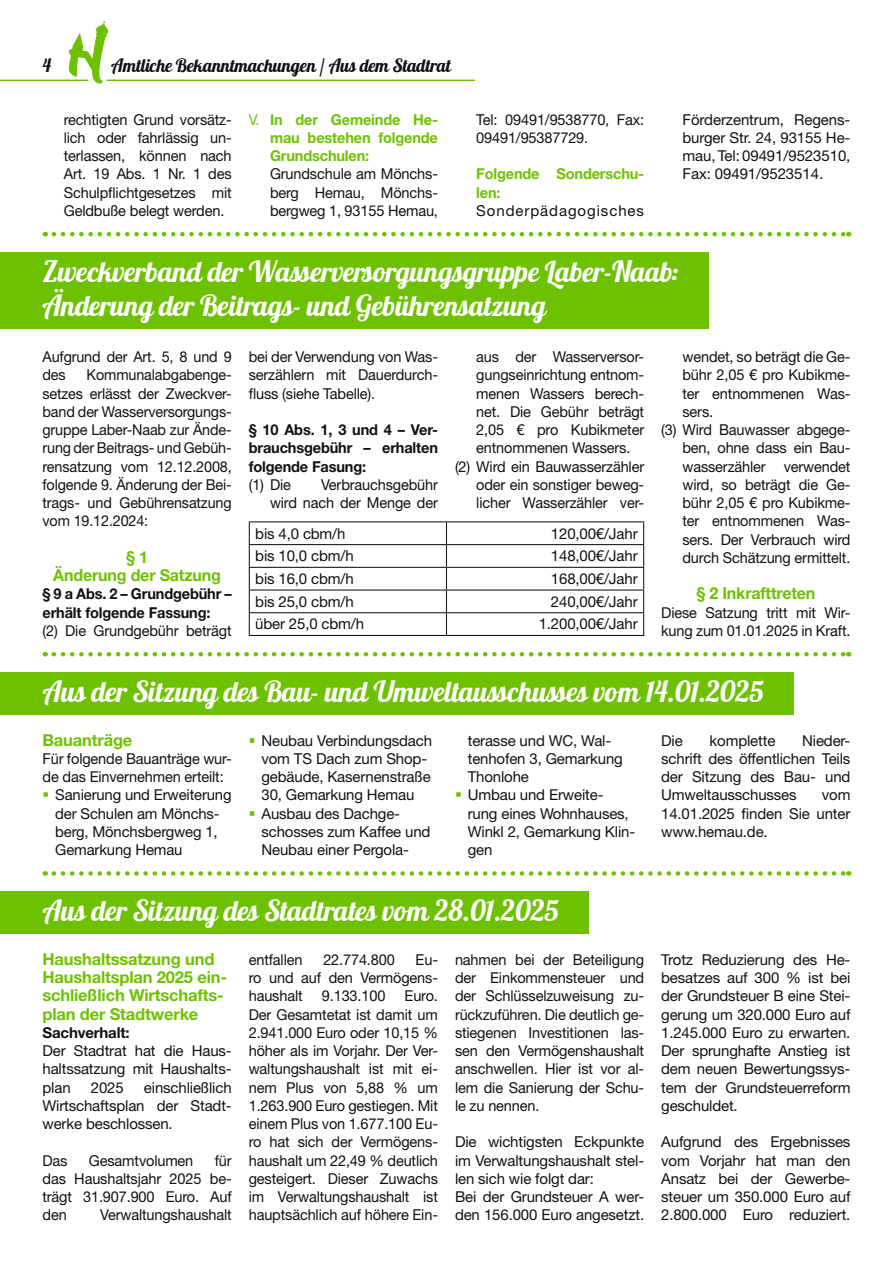
<style>
.page{position:relative;width:893px;height:1263px;background:#fff}
.page>*{position:absolute;margin:0;border:0;box-sizing:border-box;transform-origin:0 0}
.Überschrift1{font:28.5px/34.2px "Galada";letter-spacing:-.01em;color:#fff}
.Überschrift1-2{font:18px "Galada";letter-spacing:-.01em;color:#11110f}
.Überschrift_klein{font:700 16.5px/18.3px "Helvetica Neue LT Std";letter-spacing:-.01em;color:#6ec100}
.Fliesstext{font:15px/18.3px "Helvetica Neue LT Std";letter-spacing:-.01em;color:#11110f;text-align:justify}
.Fliesstext-2{font:15px/18.3px "Helvetica Neue LT Std";letter-spacing:-.01em;color:#11110f;scale:.96 1}
.Tabelle{font:15px "Helvetica Neue LT Std";letter-spacing:-.01em;color:#11110f}
.Fliesstext-3{font:700 15px/18.3px "Helvetica Neue LT Std";letter-spacing:-.01em;color:#11110f}
.Fliesstext-4{font:700 15px/18.3px "Helvetica Neue LT Std";letter-spacing:-.01em;color:#6ec100;text-align:justify}
.Fliesstext-5{font:15px "Helvetica Neue LT Std";letter-spacing:.06em;color:#11110f}
.s1{font-weight:400}
</style>
<div class="page">
<hr style="left:0;top:80px;width:88px;height:1px;background:#6ec100">
<svg style="left:69px;top:21px;width:40px;height:63px"></svg>
<hr style="left:107px;top:80px;width:367px;height:1px;background:#6ec100">
<hr style="left:249px;top:521px;width:197px;height:1px;background:#11110f">
<hr style="left:446px;top:521px;width:198px;height:1px;background:#11110f">
<hr style="left:249px;top:544px;width:197px;height:1px;background:#11110f">
<hr style="left:446px;top:544px;width:198px;height:1px;background:#11110f">
<hr style="left:249px;top:567px;width:197px;height:1px;background:#11110f">
<hr style="left:446px;top:567px;width:198px;height:1px;background:#11110f">
<hr style="left:249px;top:589px;width:197px;height:1px;background:#11110f">
<hr style="left:446px;top:589px;width:198px;height:1px;background:#11110f">
<hr style="left:249px;top:612px;width:197px;height:1px;background:#11110f">
<svg style="left:249px;top:522px;width:1px;height:113px"></svg>
<hr style="left:446px;top:612px;width:198px;height:1px;background:#11110f">
<svg style="left:446px;top:522px;width:1px;height:113px"></svg>
<svg style="left:643px;top:522px;width:1px;height:113px"></svg>
<hr style="left:249px;top:635px;width:197px;height:1px;background:#11110f">
<hr style="left:446px;top:635px;width:198px;height:1px;background:#11110f">
<div style="left:0;top:252px;width:708px;height:77px;background:#6ec100"></div>
<svg style="left:54px;top:232px;width:795px;height:4px"></svg>
<svg style="left:54px;top:652px;width:795px;height:4px"></svg>
<svg style="left:54px;top:871px;width:795px;height:5px"></svg>
<div style="left:0;top:672px;width:793px;height:43px;background:#6ec100"></div>
<div style="left:0;top:892px;width:588px;height:42px;background:#6ec100"></div>
<p class="Überschrift1-2" style="left:43px;top:55px;width:10px">4</p>
<p class="Überschrift1-2" style="left:111px;top:55px;width:341px">Amtliche Bekanntmachungen / Aus dem Stadtrat</p>
<p class="Fliesstext" style="left:64px;top:110px;width:169px">rechtigten Grund vorsätz&shy;lich oder fahrlässig un&shy;terlassen, können nach Art. 19 Abs. 1 Nr. 1 des Schulpflichtgesetzes mit Geldbuße belegt werden.</p>
<p class="Fliesstext-4" style="left:270px;top:110px;width:169px;text-indent:-21px"><span class="s1">V.</span> In der Gemeinde He&shy;mau bestehen folgende Grundschulen:</p>
<p class="Fliesstext" style="left:270px;top:165px;width:169px">Grundschule am Mönchs&shy;berg Hemau, Mönchs&shy;bergweg 1, 93155 Hemau,</p>
<p class="Fliesstext" style="left:476px;top:110px;width:169px">Tel: 09491/9538770, Fax:<br>09491/95387729.</p>
<p class="Fliesstext-4" style="left:476px;top:165px;width:169px">Folgende Sonderschu&shy;len:</p>
<p class="Fliesstext-5" style="left:476px;top:202px;width:169px">Sonderpädagogisches</p>
<p class="Fliesstext" style="left:682px;top:110px;width:169px">Förderzentrum, Regens&shy;burger Str. 24, 93155 He&shy;mau, Tel: 09491/9523510, Fax: 09491/9523514.</p>
<p class="Überschrift1" style="left:43px;top:255px;width:637px">Zweckverband der Wasserversorgungsgruppe Laber-Naab:<br>Änderung der Beitrags- und Gebührensatzung</p>
<p class="Fliesstext-2" style="left:43px;top:347px;width:199px">Aufgrund der Art. 5, 8 und 9 des</p>
<p class="Fliesstext-2" style="left:43px;top:366px;width:199px;text-align:justify;text-indent:44px">Kommunalabgabenge&shy;setzes erlässt der Zweckver&shy;band der Wasserversorgungs&shy;gruppe Laber-Naab zur Ände&shy;rung der Beitrags- und Gebüh&shy;rensatzung vom 12.12.2008, folgende 9. Änderung der Bei&shy;trags- und Gebührensatzung vom 19.12.2024:</p>
<p class="Überschrift_klein" style="left:126px;top:547px;width:23px">§ 1</p>
<p class="Überschrift_klein" style="left:53px;top:566px;width:169px">Änderung der Satzung</p>
<p class="Fliesstext-3" style="left:43px;top:585px;width:191px">§ 9 a Abs. 2 – Grundgebühr – erhält folgende Fassung:</p>
<p class="Fliesstext" style="left:43px;top:621px;width:191px">(2) Die Grundgebühr beträgt</p>
<p class="Fliesstext" style="left:249px;top:347px;width:191px">bei der Verwendung von Was&shy;serzählern mit Dauerdurch&shy;fluss (siehe Tabelle).</p>
<p class="Fliesstext-3" style="left:249px;top:420px;width:191px;text-align:justify">§ 10 Abs. 1, 3 und 4 – Ver&shy;brauchsgebühr – erhalten folgende Fasung:</p>
<p class="Fliesstext" style="left:249px;top:475px;width:44px">(1) Die</p>
<p class="Fliesstext" style="left:476px;top:347px;width:169px">aus der Wasserversor&shy;gungseinrichtung entnom&shy;menen Wassers berech&shy;net. Die Gebühr beträgt 2,05 € pro Kubikmeter entnommenen Wassers.</p>
<p class="Fliesstext" style="left:476px;top:457px;width:169px;text-indent:-21px">(2) Wird ein Bauwasserzähler oder ein sonstiger beweg&shy;licher Wasserzähler ver-</p>
<p class="Fliesstext" style="left:270px;top:475px;width:169px;text-align:right">Verbrauchsgebühr<br>wird nach der Menge der</p>
<p class="Tabelle" style="left:255px;top:524px;width:92px">bis 4,0 cbm/h</p>
<p class="Tabelle" style="left:551px;top:524px;width:88px">120,00€/Jahr</p>
<p class="Tabelle" style="left:255px;top:547px;width:100px">bis 10,0 cbm/h</p>
<p class="Tabelle" style="left:551px;top:547px;width:88px">148,00€/Jahr</p>
<p class="Tabelle" style="left:255px;top:570px;width:100px">bis 16,0 cbm/h</p>
<p class="Tabelle" style="left:551px;top:570px;width:88px">168,00€/Jahr</p>
<p class="Tabelle" style="left:255px;top:592px;width:100px">bis 25,0 cbm/h</p>
<p class="Tabelle" style="left:551px;top:592px;width:88px">240,00€/Jahr</p>
<p class="Tabelle" style="left:255px;top:615px;width:110px">über 25,0 cbm/h</p>
<p class="Tabelle" style="left:539px;top:615px;width:100px">1.200,00€/Jahr</p>
<p class="Fliesstext" style="left:682px;top:347px;width:169px">wendet, so beträgt die Ge&shy;bühr 2,05 € pro Kubikme&shy;ter entnommenen Was&shy;sers.</p>
<p class="Fliesstext" style="left:682px;top:420px;width:169px;text-indent:-21px">(3) Wird Bauwasser abgege&shy;ben, ohne dass ein Bau&shy;wasserzähler verwendet wird, so beträgt die Ge&shy;bühr 2,05 € pro Kubikme&shy;ter entnommenen Was&shy;sers. Der Verbrauch wird durch Schätzung ermittelt.</p>
<p class="Überschrift_klein" style="left:696px;top:584px;width:120px">§ 2 Inkrafttreten</p>
<p class="Fliesstext" style="left:661px;top:603px;width:191px">Diese Satzung tritt mit Wir&shy;kung zum 01.01.2025 in Kraft.</p>
<p class="Überschrift1" style="left:43px;top:675px;width:723px">Aus der Sitzung des Bau- und Umweltausschusses vom 14.01.2025</p>
<p class="Überschrift_klein" style="left:43px;top:730px;width:91px">Bauanträge</p>
<p class="Fliesstext" style="left:43px;top:749px;width:191px">Für folgende Bauanträge wur&shy;de das Einvernehmen erteilt:</p>
<p class="Fliesstext" style="left:55px;top:786px;width:178px;text-align:left">Sanierung und Erweiterung der Schulen am Mönchs&shy;berg, Mönchsbergweg 1,<br>Gemarkung Hemau</p>
<p class="Fliesstext" style="left:261px;top:731px;width:172px;text-align:left">Neubau Verbindungsdach vom TS Dach zum Shop&shy;gebäude, Kasernenstraße<br>30, Gemarkung Hemau</p>
<p class="Fliesstext" style="left:261px;top:804px;width:170px;text-align:left">Ausbau des Dachge&shy;schosses zum Kaffee und<br>Neubau einer Pergola-</p>
<p class="Fliesstext" style="left:468px;top:731px;width:157px;text-align:left">terasse und WC, Wal&shy;tenhofen 3, Gemarkung<br>Thonlohe</p>
<p class="Fliesstext" style="left:468px;top:786px;width:169px;text-align:left">Umbau und Erweite&shy;rung eines Wohnhauses,<br>Winkl 2, Gemarkung Klin&shy;gen</p>
<p class="Überschrift1" style="left:43px;top:894px;width:518px">Aus der Sitzung des Stadtrates vom 28.01.2025</p>
<p class="Überschrift_klein" style="left:43px;top:949px;width:186px">Haushaltssatzung und<br>Haushaltsplan 2025 ein&shy;schließlich Wirtschafts&shy;plan der Stadtwerke</p>
<p class="Fliesstext-3" style="left:43px;top:1023px;width:89px">Sachverhalt:</p>
<p class="Fliesstext" style="left:43px;top:1041px;width:191px">Der Stadtrat hat die Haus&shy;haltssatzung mit Haushalts&shy;plan</p>
<p class="Fliesstext" style="left:43px;top:1078px;width:191px;text-indent:101px">einschließlich Wirtschaftsplan der Stadt&shy;werke beschlossen.</p>
<p class="Fliesstext" style="left:43px;top:1151px;width:27px">Das</p>
<p class="Fliesstext" style="left:89px;top:1151px;width:106px">Gesamtvolumen</p>
<p class="Fliesstext" style="left:91px;top:1078px;width:34px">2025</p>
<p class="Fliesstext" style="left:43px;top:1151px;width:191px;text-indent:172px">für das Haushaltsjahr 2025 be&shy;trägt 31.907.900 Euro. Auf den</p>
<p class="Fliesstext" style="left:100px;top:1206px;width:133px">Verwaltungshaushalt</p>
<p class="Fliesstext" style="left:249px;top:950px;width:55px">entfallen</p>
<p class="Fliesstext" style="left:323px;top:950px;width:73px">22.774.800</p>
<p class="Fliesstext" style="left:249px;top:950px;width:191px;text-indent:167px">Eu&shy;ro und auf den Vermögens&shy;haushalt</p>
<p class="Fliesstext" style="left:249px;top:986px;width:191px;text-indent:156px">Euro.<br>Der Gesamtetat ist damit um 2.941.000 Euro oder 10,15 % höher als im Vorjahr. Der Ver&shy;waltungshaushalt ist mit ei&shy;nem Plus von 5,88 % um 1.263.900 Euro gestiegen. Mit einem Plus von 1.677.100 Eu&shy;ro hat sich der Vermögens&shy;haushalt um 22,49 % deutlich gesteigert. Dieser Zuwachs im Verwaltungshaushalt ist hauptsächlich auf höhere Ein-</p>
<p class="Fliesstext" style="left:322px;top:986px;width:65px">9.133.100</p>
<p class="Fliesstext" style="left:455px;top:950px;width:191px">nahmen bei der Beteiligung der Einkommensteuer und der Schlüsselzuweisung zu&shy;rückzuführen. Die deutlich ge&shy;stiegenen Investitionen las&shy;sen den Vermögenshaushalt anschwellen. Hier ist vor al&shy;lem die Sanierung der Schu&shy;le zu nennen.</p>
<p class="Fliesstext" style="left:455px;top:1133px;width:191px">Die wichtigsten Eckpunkte im Verwaltungshaushalt stel&shy;len sich wie folgt dar:</p>
<p class="Fliesstext" style="left:455px;top:1187px;width:191px">Bei der Grundsteuer A wer&shy;den 156.000 Euro angesetzt.</p>
<p class="Fliesstext" style="left:661px;top:731px;width:191px;text-indent:141px">Nieder&shy;schrift des öffentlichen Teils der Sitzung des Bau- und Umweltausschusses</p>
<p class="Fliesstext" style="left:661px;top:731px;width:23px">Die</p>
<p class="Fliesstext" style="left:710px;top:731px;width:67px">komplette</p>
<p class="Fliesstext" style="left:661px;top:786px;width:191px;text-indent:161px">vom 14.01.2025 finden Sie unter www.hemau.de.</p>
<p class="Fliesstext" style="left:661px;top:950px;width:191px">Trotz Reduzierung des He&shy;besatzes auf 300 % ist bei der Grundsteuer B eine Stei&shy;gerung um 320.000 Euro auf 1.245.000 Euro zu erwarten.<br>Der sprunghafte Anstieg ist dem neuen Bewertungssys&shy;tem der Grundsteuerreform geschuldet.</p>
<p class="Fliesstext" style="left:661px;top:1133px;width:191px">Aufgrund des Ergebnisses vom Vorjahr hat man den Ansatz bei der Gewerbe&shy;steuer um 350.000 Euro auf 2.800.000 Euro reduziert.</p>
</div>
